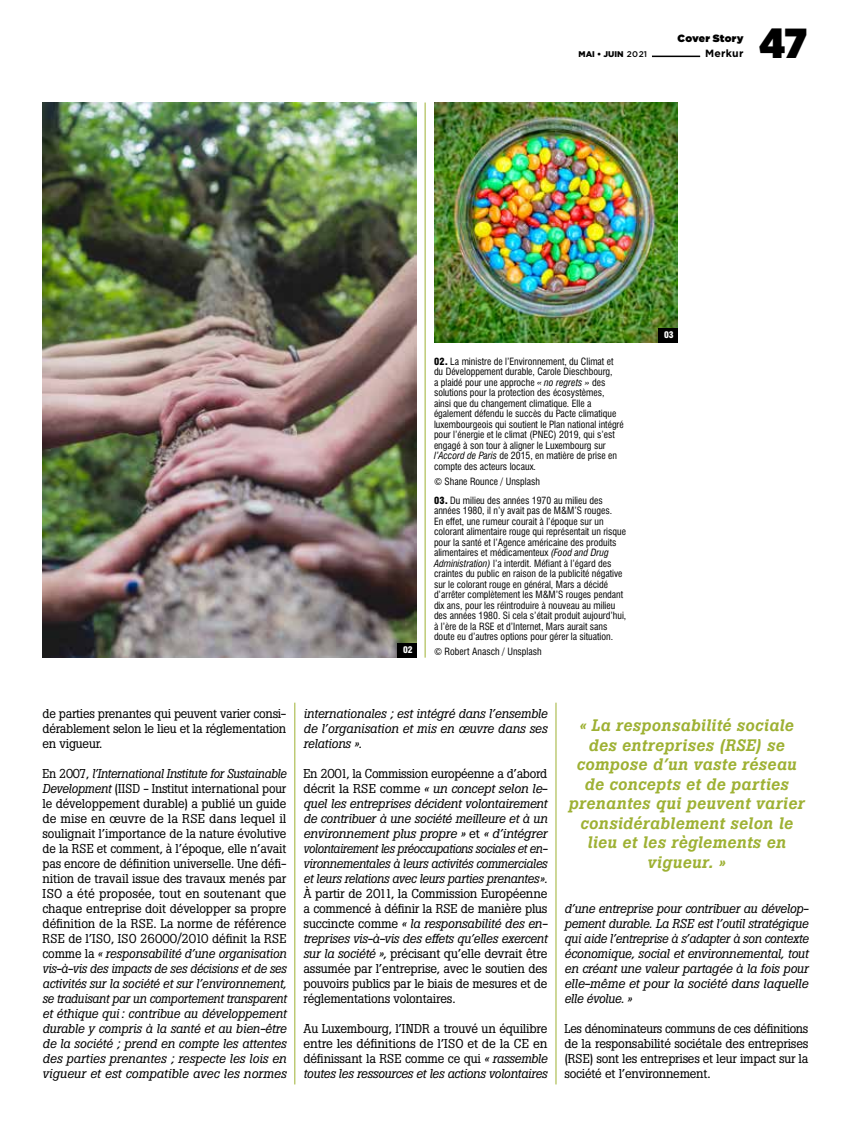
<style>
.page{position:relative;width:851px;height:1127px;background:#fff}
.page>*{position:absolute;margin:0;border:0;box-sizing:border-box;transform-origin:0 0}
.t1{font:900 42px "Gotham Narrow";color:#000}
.t2{font:italic 500 16.5px/19.5px "Boton Pro";letter-spacing:.025em;color:#9eb134;text-align:center}
.t3{font:12.75px/15px "Boton";letter-spacing:-.02em;color:#000;text-align:justify;scale:.96 1}
.t4{font:12.75px/15px "Boton";letter-spacing:-.02em;color:#000;text-align:justify}
.t5{font:italic 12.75px/15px "Boton";letter-spacing:-.01em;color:#000;text-align:justify}
.t6{font:10.5px "Gotham Ultra";letter-spacing:.02em;color:#000}
.t7{font:700 10.5px "Gotham";letter-spacing:.025em;color:#000}
.t8{font:condensed 9.75px/10.5px "Swiss 721 BT";color:#000}
.t9{font:900 condensed 9px "Swiss 721 BT";color:#fff}
.t10{font:900 8.25px "Gotham";color:#000}
.s1{font-weight:500}
.s2{font-weight:900}
.s3{font-style:italic}
.s4{font-style:normal}
</style>
<div class="page">
<hr style="left:652px;top:56px;width:48px;height:1px;background:#000">
<hr style="left:294px;top:703px;width:1px;height:381px;background:#9eb134">
<hr style="left:555px;top:703px;width:1px;height:381px;background:#9eb134">
<hr style="left:424px;top:103px;width:1px;height:555px;background:#9eb134">
<img style="left:43px;top:103px;width:374px;height:555px">
<img style="left:434px;top:103px;width:243px;height:240px">
<div style="left:398px;top:643px;width:19px;height:15px;background:#000"></div>
<div style="left:658px;top:328px;width:19px;height:14px;background:#000"></div>
<p class="t6" style="left:677px;top:33px;width:67px">Cover Story</p>
<p class="t10" style="left:578px;top:50px;width:70px">MAI • JUIN <span class="s1">2021</span></p>
<p class="t7" style="left:705px;top:48px;width:40px">Merkur</p>
<h1 class="t1" style="left:759px;top:14px;width:49px">47</h1>
<p class="t8" style="left:434px;top:356px;width:191px"><span class="s2">02.</span> La ministre de l’Environnement, du Climat et du Développement durable, Carole Dieschbourg,<br>a plaidé pour une approche <span class="s3">« no regrets »</span> des solutions pour la protection des écosystèmes, ainsi que du changement climatique. Elle a également défendu le succès du Pacte climatique luxembourgeois qui soutient le Plan national intégré pour l’énergie et le climat (PNEC) 2019, qui s’est engagé à son tour à aligner le Luxembourg sur <span class="s3">l’Accord de Paris</span> de 2015, en matière de prise en compte des acteurs locaux.</p>
<p class="t8" style="left:434px;top:476px;width:108px">© Shane Rounce / Unsplash</p>
<p class="t8" style="left:434px;top:495px;width:194px"><span class="s2">03.</span> Du milieu des années 1970 au milieu des années 1980, il n’y avait pas de M&amp;M’S rouges.<br>En effet, une rumeur courait à l’époque sur un colorant alimentaire rouge qui représentait un risque pour la santé et l’Agence américaine des produits alimentaires et médicamenteux <span class="s3">(Food and Drug Administration)</span> l’a interdit. Méfiant à l’égard des craintes du public en raison de la publicité négative sur le colorant rouge en général, Mars a décidé d’arrêter complètement les M&amp;M’S rouges pendant dix ans, pour les réintroduire à nouveau au milieu des années 1980. Si cela s’était produit aujourd’hui, à l’ère de la RSE et d’Internet, Mars aurait sans doute eu d’autres options pour gérer la situation.</p>
<p class="t9" style="left:403px;top:645px;width:11px">02</p>
<p class="t8" style="left:434px;top:646px;width:109px">© Robert Anasch / Unsplash</p>
<p class="t9" style="left:664px;top:329px;width:11px">03</p>
<h3 class="t4" style="left:43px;top:706px;width:245px">de parties prenantes qui peuvent varier consi&shy;dérablement selon le lieu et la réglementation en vigueur.</h3>
<p class="t3" style="left:43px;top:766px;width:256px">En 2007, <span class="s3">l’International Institute for Sustainable Development</span> (IISD - Institut international pour le développement durable) a publié un guide de mise en œuvre de la RSE dans lequel il soulignait l’importance de la nature évolutive de la RSE et comment, à l’époque, elle n’avait pas encore de définition universelle. Une défi&shy;nition de travail issue des travaux menés par ISO a été proposée, tout en soutenant que chaque entreprise doit développer sa propre définition de la RSE. La norme de référence RSE de l’ISO, ISO 26000/2010 définit la RSE comme la <span class="s3">« responsabilité d’une organisation vis-à-vis des impacts de ses décisions et de ses activités sur la société et sur l’environnement, se traduisant par un comportement transparent et éthique qui: contribue au développement durable y compris à la santé et au bien-être de la société ; prend en compte les attentes des parties prenantes ; respecte les lois en vigueur et est compatible avec les normes</span></p>
<h3 class="t5" style="left:303px;top:706px;width:245px">internationales ; est intégré dans l’ensemble de l’organisation et mis en œuvre dans ses relations ».</h3>
<p class="t5" style="left:303px;top:766px;width:246px"><span class="s4">En 2001, la Commission européenne a d’abord décrit la RSE comme</span> « un concept selon le&shy;quel les entreprises décident volontairement de contribuer à une société meilleure et à un environnement plus propre » <span class="s4">et</span> « d’intégrer volontairement les préoccupations sociales et en&shy;vironnementales à leurs activités commerciales et leurs relations avec leurs parties prenantes».</p>
<p class="t4" style="left:303px;top:886px;width:246px">À partir de 2011, la Commission Européenne a commencé à définir la RSE de manière plus succincte comme <span class="s3">« la responsabilité des en&shy;treprises vis-à-vis des effets qu’elles exercent sur la société »,</span> précisant qu’elle devrait être assumée par l’entreprise, avec le soutien des pouvoirs publics par le biais de mesures et de réglementations volontaires.</p>
<h3 class="t4" style="left:303px;top:1021px;width:245px">Au Luxembourg, l’INDR a trouvé un équilibre entre les définitions de l’ISO et de la CE en définissant la RSE comme ce qui <span class="s3">« rassemble toutes les ressources et les actions volontaires</span></h3>
<h2 class="t2" style="left:568px;top:715px;width:237px">« La responsabilité sociale des entreprises (RSE) se compose d’un vaste réseau de concepts et de parties prenantes qui peuvent varier considérablement selon le lieu et les règlements en vigueur. »</h2>
<p class="t5" style="left:564px;top:901px;width:246px">d’une entreprise pour contribuer au dévelop&shy;pement durable. La RSE est l’outil stratégique qui aide l’entreprise à s’adapter à son contexte économique, social et environnemental, tout en créant une valeur partagée à la fois pour elle-même et pour la société dans laquelle elle évolue. »</p>
<h3 class="t4" style="left:564px;top:1021px;width:245px">Les dénominateurs communs de ces définitions de la responsabilité sociétale des entreprises (RSE) sont les entreprises et leur impact sur la société et l’environnement.</h3>
</div>
